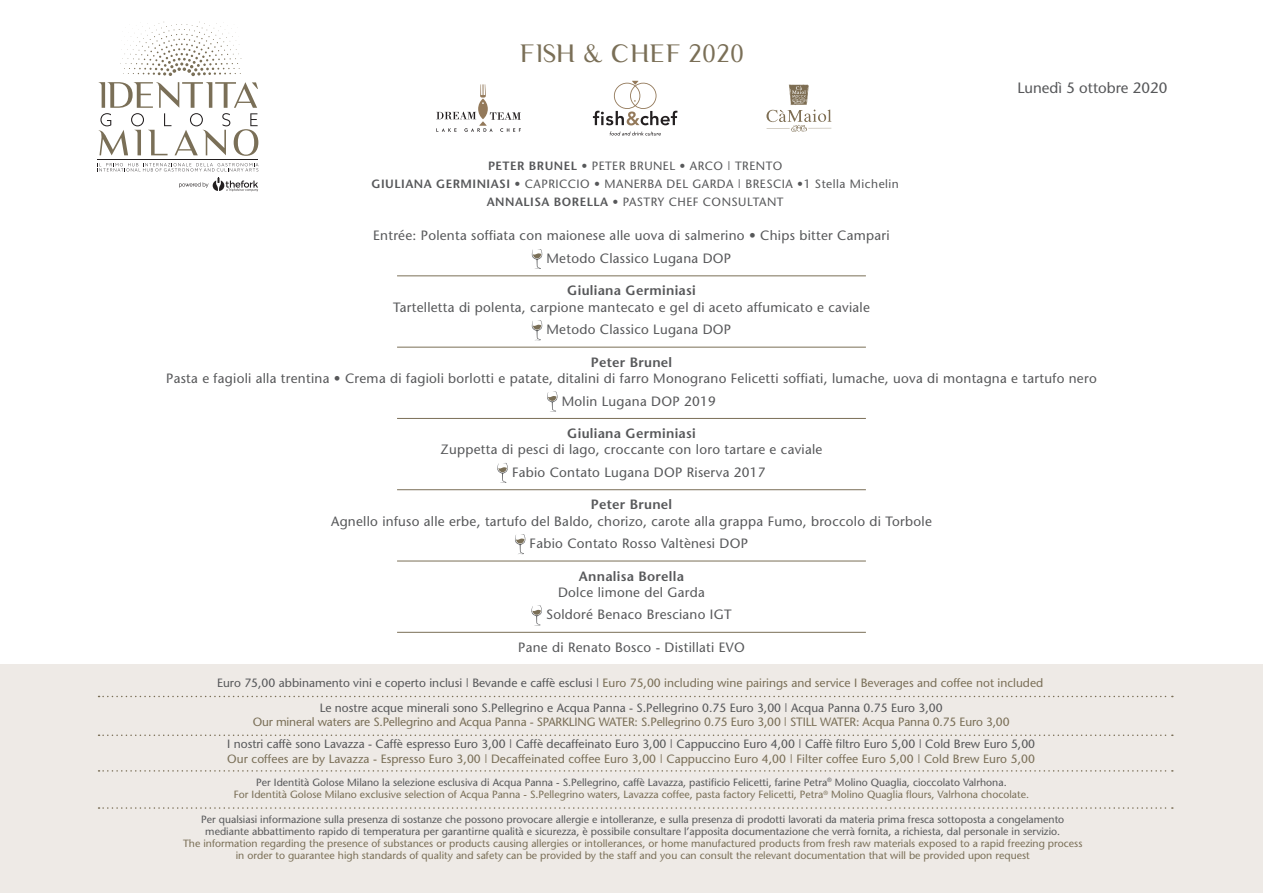
<style>
.page{position:relative;width:1263px;height:893px;background:#fff}
.page>*{position:absolute;margin:0;border:0;box-sizing:border-box;transform-origin:0 0}
.t1{font:24px "Luxia Display";letter-spacing:.04em;color:#7a6f57}
.t2{font:15px "Stone Sans";color:#57585a}
.t3{font:13.5px/22.6px "Stone Sans";letter-spacing:.02em;color:#57585a}
.t4{font:600 13.5px "Stone Sans";letter-spacing:.02em;color:#57585a}
.t5{font:12px "Stone Sans";color:#7a6f57}
.t6{font:12px "Stone Sans";color:#57585a}
.t7{font:12px/18px "Stone Sans";letter-spacing:.04em;color:#57585a;text-align:center}
.t8{font:10.5px/12.6px "Stone Sans";color:#7a6f57;text-align:center}
.t9{font:10.5px/12px "Stone Sans";color:#57585a;text-align:center}
.s1{font-weight:600}
.s2{color:#57585a}
</style>
<div class="page">
<svg style="left:120px;top:22px;width:122px;height:54px"></svg>
<hr style="left:98px;top:159px;width:160px;height:1px;background:#231f20">
<svg style="left:97px;top:163px;width:161px;height:8px"></svg>
<svg style="left:179px;top:178px;width:79px;height:14px"></svg>
<svg style="left:98px;top:82px;width:160px;height:74px"></svg>
<div style="left:0;top:664px;width:1263px;height:229px;background:#eeeae6"></div>
<svg style="left:99px;top:770px;width:1074px;height:2px"></svg>
<svg style="left:99px;top:807px;width:1074px;height:2px"></svg>
<svg style="left:99px;top:696px;width:1074px;height:1px"></svg>
<svg style="left:99px;top:734px;width:1074px;height:2px"></svg>
<svg style="left:532px;top:249px;width:10px;height:20px"></svg>
<hr style="left:397px;top:275px;width:469px;height:1px;background:#7a6f57">
<svg style="left:532px;top:320px;width:10px;height:20px"></svg>
<hr style="left:397px;top:347px;width:469px;height:1px;background:#7a6f57">
<svg style="left:547px;top:392px;width:10px;height:20px"></svg>
<hr style="left:397px;top:418px;width:469px;height:1px;background:#7a6f57">
<svg style="left:497px;top:463px;width:11px;height:20px"></svg>
<hr style="left:397px;top:489px;width:469px;height:1px;background:#7a6f57">
<svg style="left:515px;top:534px;width:10px;height:20px"></svg>
<hr style="left:397px;top:561px;width:469px;height:1px;background:#7a6f57">
<svg style="left:531px;top:605px;width:11px;height:20px"></svg>
<hr style="left:397px;top:632px;width:469px;height:1px;background:#7a6f57">
<svg style="left:436px;top:84px;width:85px;height:48px"></svg>
<svg style="left:609px;top:131px;width:52px;height:4px"></svg>
<svg style="left:593px;top:81px;width:84px;height:44px"></svg>
<svg style="left:766px;top:84px;width:65px;height:48px"></svg>
<h1 class="t1" style="left:519px;top:39px;width:226px">FISH &amp; CHEF 2020</h1>
<p class="t7" style="left:371px;top:157px;width:529px"><span class="s1">PETER BRUNEL •</span> PETER BRUNEL • ARCO | TRENTO<br><span class="s1">GIULIANA GERMINIASI •</span> CAPRICCIO • MANERBA DEL GARDA | BRESCIA •1 Stella Michelin<br><span class="s1">ANNALISA BORELLA •</span> PASTRY CHEF CONSULTANT</p>
<p class="t2" style="left:1017px;top:79px;width:151px">Lunedì 5 ottobre 2020</p>
<p class="t3" style="left:546px;top:224px;width:345px;text-indent:-173px">Entrée: Polenta soffiata con maionese alle uova di salmerino • Chips bitter Campari<br>Metodo Classico Lugana DOP</p>
<p class="t4" style="left:567px;top:282px;width:130px">Giuliana Germiniasi</p>
<p class="t3" style="left:546px;top:295px;width:325px;text-indent:-153px">Tartelletta di polenta, carpione mantecato e gel di aceto affumicato e caviale<br>Metodo Classico Lugana DOP</p>
<p class="t4" style="left:591px;top:354px;width:83px">Peter Brunel</p>
<p class="t3" style="left:562px;top:367px;width:536px;text-indent:-395px">Pasta e fagioli alla trentina • Crema di fagioli borlotti e patate, ditalini di farro Monograno Felicetti soffiati, lumache, uova di montagna e tartufo nero<br>Molin Lugana DOP 2019</p>
<p class="t4" style="left:567px;top:425px;width:130px">Giuliana Germiniasi</p>
<p class="t3" style="left:512px;top:438px;width:312px;text-indent:-71px">Zuppetta di pesci di lago, croccante con loro tartare e caviale<br>Fabio Contato Lugana DOP Riserva 2017</p>
<p class="t4" style="left:591px;top:496px;width:83px">Peter Brunel</p>
<p class="t3" style="left:530px;top:509px;width:404px;text-indent:-198px">Agnello infuso alle erbe, tartufo del Baldo, chorizo, carote alla grappa Fumo, broccolo di Torbole<br>Fabio Contato Rosso Valtènesi DOP</p>
<p class="t4" style="left:579px;top:567px;width:107px">Annalisa Borella</p>
<p class="t3" style="left:546px;top:581px;width:187px;text-indent:12px">Dolce limone del Garda<br>Soldoré Benaco Bresciano IGT</p>
<p class="t3" style="left:518px;top:636px;width:228px">Pane di Renato Bosco - Distillati EVO</p>
<p class="t5" style="left:217px;top:676px;width:828px"><span class="s2">Euro 75,00 abbinamento vini e coperto inclusi | Bevande e caffè esclusi |</span> Euro 75,00 including wine pairings and service I Beverages and coffee not included</p>
<p class="t6" style="left:320px;top:700px;width:624px">Le nostre acque minerali sono S.Pellegrino e Acqua Panna - S.Pellegrino 0.75 Euro 3,00 | Acqua Panna 0.75 Euro 3,00</p>
<p class="t5" style="left:253px;top:715px;width:758px">Our mineral waters are S.Pellegrino and Acqua Panna - SPARKLING WATER: S.Pellegrino 0.75 Euro 3,00 | STILL WATER: Acqua Panna 0.75 Euro 3,00</p>
<p class="t6" style="left:227px;top:737px;width:809px">I nostri caffè sono Lavazza - Caffè espresso Euro 3,00 | Caffè decaffeinato Euro 3,00 | Cappuccino Euro 4,00 | Caffè filtro Euro 5,00 | Cold Brew Euro 5,00</p>
<p class="t5" style="left:227px;top:751px;width:809px">Our coffees are by Lavazza - Espresso Euro 3,00 | Decaffeinated coffee Euro 3,00 | Cappuccino Euro 4,00 | Filter coffee Euro 5,00 | Cold Brew Euro 5,00</p>
<p class="t8" style="left:234px;top:776px;width:797px"><span class="s2">Per Identità Golose Milano la selezione esclusiva di Acqua Panna - S.Pellegrino, caffè Lavazza, pastificio Felicetti, farine Petra</span><sup>®</sup> <span class="s2">Molino Quaglia, cioccolato Valrhona.<br></span>For Identità Golose Milano exclusive selection of Acqua Panna - S.Pellegrino waters, Lavazza coffee, pasta factory Felicetti, Petra<sup>®</sup> Molino Quaglia flours, Valrhona chocolate.</p>
<p class="t9" style="left:201px;top:813px;width:865px">Per qualsiasi informazione sulla presenza di sostanze che possono provocare allergie e intolleranze, e sulla presenza di prodotti lavorati da materia prima fresca sottoposta a congelamento mediante abbattimento rapido di temperatura per garantirne qualità e sicurezza, è possibile consultare l’apposita documentazione che verrà fornita, a richiesta, dal personale in servizio.</p>
<p class="t8" style="left:183px;top:837px;width:901px;line-height:12px">The information regarding the presence of substances or products causing allergies or intollerances, or home manufactured products from fresh raw materials exposed to a rapid freezing process in order to guarantee high standards of quality and safety can be provided by the staff and you can consult the relevant documentation that will be provided upon request</p>
</div>
